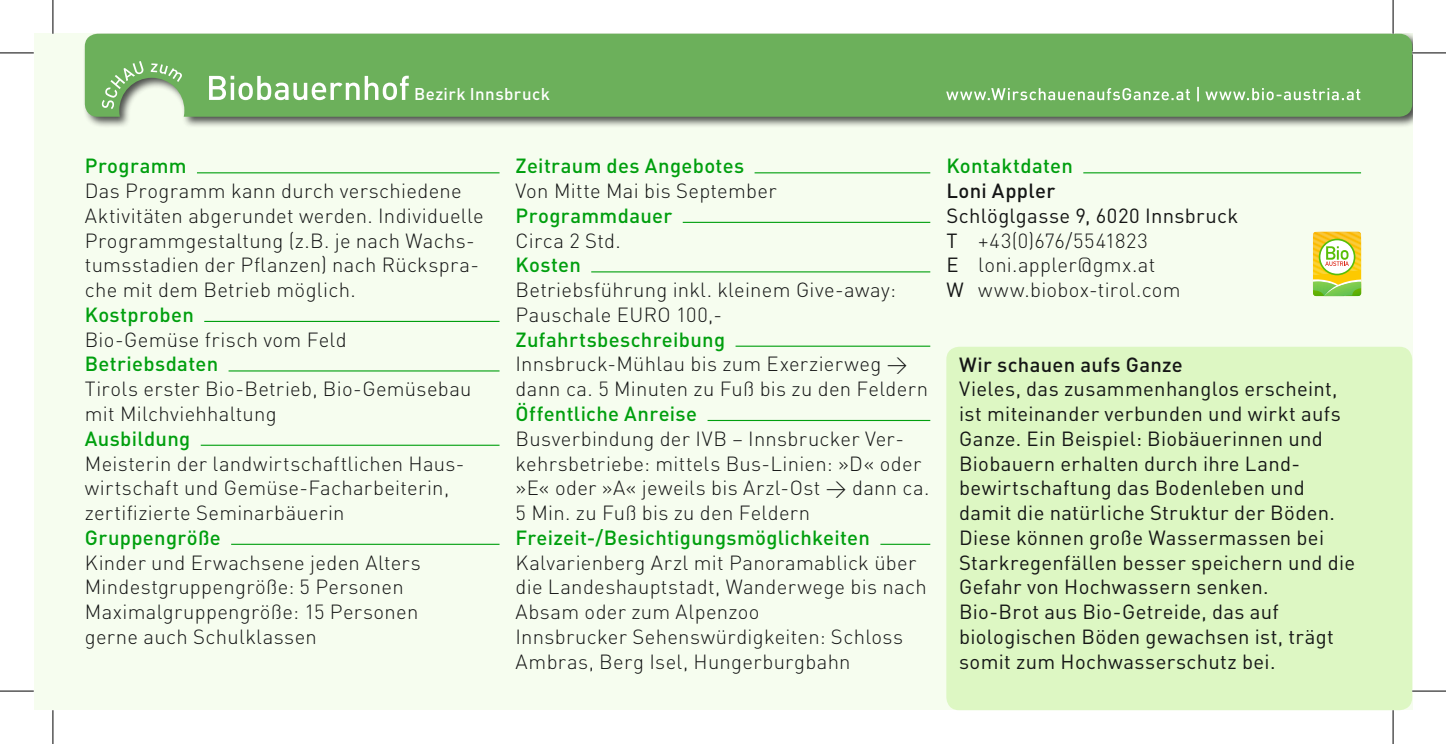
<style>
.page{position:relative;width:1446px;height:744px;background:#fff}
.page>*{position:absolute;margin:0;border:0;box-sizing:border-box;transform-origin:0 0}
.t1{font:300 20.25px/24.8px "DIN";letter-spacing:.015em;color:#151616}
.t2{font:20.25px/24.8px "DIN";letter-spacing:.015em;color:#151616}
.t3{font:500 20.25px "DIN";letter-spacing:.015em;color:#009f0e}
.t4{font:500 20.25px "DIN";letter-spacing:.015em;color:#151616}
.t5{font:500 16.88px "DIN";letter-spacing:.025em;color:#fff}
.s1{font-weight:400}
</style>
<div class="page">
<div style="left:34px;top:34px;width:1377px;height:676px;background:#f6fdef"></div>
<div style="left:82px;top:34px;width:1329px;height:94px;background:#151616;opacity:.75"></div>
<div style="left:85px;top:34px;width:1326px;height:83px;background:#6cb05b"></div>
<svg style="left:946px;top:87px;width:414px;height:14px"></svg>
<svg style="left:209px;top:76px;width:200px;height:24px"></svg>
<svg style="left:101px;top:61px;width:81px;height:48px"></svg>
<div style="left:946px;top:347px;width:465px;height:363px;background:#ddf7c3;border-radius:13px"></div>
<svg style="left:1312px;top:232px;width:48px;height:64px"></svg>
<hr style="left:197px;top:172px;width:302px;height:1px;background:#009f0e">
<hr style="left:204px;top:321px;width:295px;height:1px;background:#009f0e">
<hr style="left:228px;top:370px;width:271px;height:1px;background:#009f0e">
<hr style="left:201px;top:444px;width:298px;height:2px;background:#009f0e">
<hr style="left:231px;top:543px;width:268px;height:2px;background:#009f0e">
<hr style="left:754px;top:172px;width:176px;height:1px;background:#009f0e">
<hr style="left:682px;top:222px;width:248px;height:1px;background:#009f0e">
<hr style="left:591px;top:271px;width:339px;height:1px;background:#009f0e">
<hr style="left:735px;top:345px;width:195px;height:2px;background:#009f0e">
<hr style="left:707px;top:420px;width:223px;height:1px;background:#009f0e">
<hr style="left:880px;top:543px;width:50px;height:2px;background:#009f0e">
<hr style="left:1083px;top:172px;width:277px;height:1px;background:#009f0e">
<hr style="left:0;top:53px;width:34px;height:1px;background:#000">
<hr style="left:1411px;top:53px;width:34px;height:1px;background:#000">
<hr style="left:0;top:690px;width:34px;height:1px;background:#000">
<hr style="left:1411px;top:690px;width:34px;height:1px;background:#000">
<hr style="left:53px;top:0;width:1px;height:34px;background:#000">
<hr style="left:53px;top:710px;width:1px;height:34px;background:#000">
<hr style="left:1392px;top:0;width:1px;height:34px;background:#000">
<hr style="left:1392px;top:710px;width:1px;height:34px;background:#000">
<p class="t5" style="left:414px;top:83px;width:137px">Bezirk Innsbruck</p>
<p class="t3" style="left:85px;top:153px;width:103px">Programm</p>
<p class="t1" style="left:85px;top:178px;width:400px">Das Programm kann durch verschiedene Aktivitäten abgerundet werden. Individuelle Programmgestaltung (z.B. je nach Wachs&shy;tumsstadien der Pflanzen) nach Rückspra&shy;che mit dem Betrieb möglich.</p>
<p class="t3" style="left:85px;top:302px;width:110px">Kostproben</p>
<p class="t1" style="left:85px;top:327px;width:263px">Bio-Gemüse frisch vom Feld</p>
<p class="t3" style="left:85px;top:351px;width:135px">Betriebsdaten</p>
<p class="t1" style="left:85px;top:376px;width:388px">Tirols erster Bio-Betrieb, Bio-Gemüsebau mit Milchviehhaltung</p>
<p class="t3" style="left:85px;top:425px;width:107px">Ausbildung</p>
<p class="t1" style="left:85px;top:450px;width:381px">Meisterin der landwirtschaftlichen Haus&shy;wirtschaft und Gemüse-Facharbeiterin, zertifizierte Seminarbäuerin</p>
<p class="t3" style="left:85px;top:524px;width:137px">Gruppengröße</p>
<p class="t1" style="left:85px;top:549px;width:337px">Kinder und Erwachsene jeden Alters<br>Mindestgruppengröße: 5 Personen<br>Maximalgruppengröße: 15 Personen gerne auch Schulklassen</p>
<p class="t3" style="left:515px;top:153px;width:230px">Zeitraum des Angebotes</p>
<p class="t1" style="left:515px;top:178px;width:262px">Von Mitte Mai bis September</p>
<p class="t3" style="left:515px;top:203px;width:158px">Programmdauer</p>
<p class="t1" style="left:515px;top:228px;width:107px">Circa 2 Std.</p>
<p class="t3" style="left:515px;top:252px;width:67px">Kosten</p>
<p class="t1" style="left:515px;top:277px;width:382px">Betriebsführung inkl. kleinem Give-away:<br>Pauschale EURO 100,-</p>
<p class="t3" style="left:515px;top:326px;width:211px">Zufahrtsbeschreibung</p>
<p class="t1" style="left:515px;top:351px;width:414px">Innsbruck-Mühlau bis zum Exerzierweg &gt; dann ca. 5 Minuten zu Fuß bis zu den Feldern</p>
<p class="t3" style="left:515px;top:401px;width:183px">Öffentliche Anreise</p>
<p class="t1" style="left:515px;top:426px;width:415px">Busverbindung der IVB – Innsbrucker Ver&shy;kehrsbetriebe: mittels Bus-Linien: »D« oder »E« oder »A« jeweils bis Arzl-Ost &gt; dann ca.<br>5 Min. zu Fuß bis zu den Feldern</p>
<p class="t3" style="left:515px;top:524px;width:356px">Freizeit-/Besichtigungsmöglichkeiten</p>
<p class="t1" style="left:515px;top:549px;width:412px">Kalvarienberg Arzl mit Panoramablick über die Landeshauptstadt, Wanderwege bis nach Absam oder zum Alpenzoo<br>Innsbrucker Sehenswürdigkeiten: Schloss Ambras, Berg Isel, Hungerburgbahn</p>
<p class="t3" style="left:946px;top:153px;width:128px">Kontaktdaten</p>
<p class="t4" style="left:946px;top:178px;width:110px">Loni Appler</p>
<p class="t1" style="left:946px;top:203px;width:293px"><span class="s1">Schlöglgasse 9, 6020 Innsbruck<br>T</span> +43(0)676/5541823<br><span class="s1">E</span> loni.appler@gmx.at<br><span class="s1">W</span> www.biobox-tirol.com</p>
<p class="t4" style="left:959px;top:351px;width:225px">Wir schauen aufs Ganze</p>
<p class="t2" style="left:959px;top:376px;width:397px">Vieles, das zusammenhanglos erscheint, ist miteinander verbunden und wirkt aufs Ganze. Ein Beispiel: Biobäuerinnen und Biobauern erhalten durch ihre Land&shy;bewirtschaftung das Bodenleben und damit die natürliche Struktur der Böden.<br>Diese können große Wassermassen bei Starkregenfällen besser speichern und die Gefahr von Hochwassern senken.<br>Bio-Brot aus Bio-Getreide, das auf biologischen Böden gewachsen ist, trägt somit zum Hochwasserschutz bei.</p>
</div>
